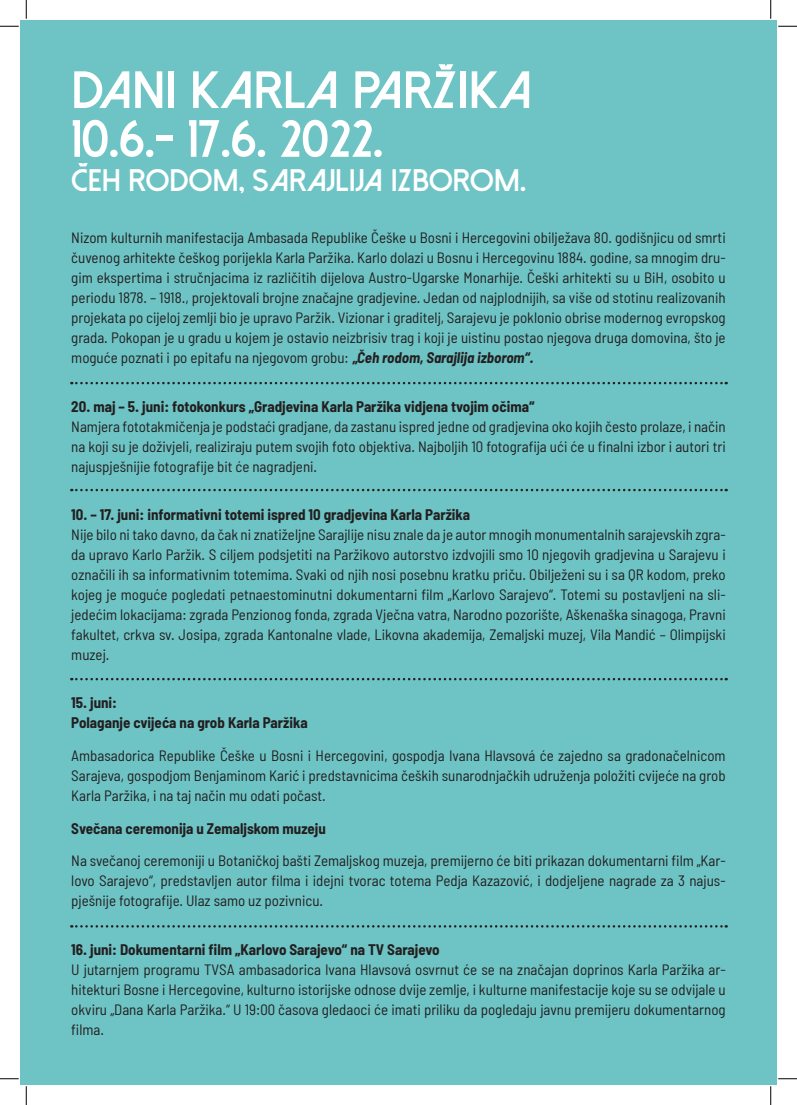
<style>
.page{position:relative;width:797px;height:1105px;background:#fff}
.page>*{position:absolute;margin:0;border:0;box-sizing:border-box;transform-origin:0 0}
.t1{font:800 52.5px/48.8px "Dolce Vita";color:#fff}
.t2{font:800 31.25px "Dolce Vita";color:#fff}
.t3{font:semi-condensed 15px/20px "Barlow";color:#231f20;text-align:justify}
.t4{font:700 semi-condensed 15px/20px "Barlow";color:#231f20}
.s1{font-weight:700;font-style:italic}
</style>
<div class="page">
<div style="left:20px;top:20px;width:757px;height:1065px;background:#6ec4c5"></div>
<svg style="left:438px;top:64px;width:15px;height:6px"></svg>
<svg style="left:78px;top:163px;width:10px;height:3px"></svg>
<svg style="left:71px;top:382px;width:655px;height:2px"></svg>
<svg style="left:71px;top:489px;width:655px;height:2px"></svg>
<svg style="left:71px;top:678px;width:655px;height:2px"></svg>
<svg style="left:71px;top:925px;width:655px;height:3px"></svg>
<svg style="left:0;top:25px;width:19px;height:2px"></svg>
<svg style="left:778px;top:25px;width:19px;height:2px"></svg>
<svg style="left:0;top:1078px;width:19px;height:1px"></svg>
<svg style="left:778px;top:1078px;width:19px;height:1px"></svg>
<svg style="left:25px;top:0;width:2px;height:19px"></svg>
<svg style="left:25px;top:1086px;width:2px;height:19px"></svg>
<svg style="left:770px;top:0;width:1px;height:19px"></svg>
<svg style="left:770px;top:1086px;width:1px;height:19px"></svg>
<h1 class="t1" style="left:71px;top:66px;width:462px">DANI KARLA PARZIKA<br>10.6.- 17.6. 2022.</h1>
<h2 class="t2" style="left:71px;top:164px;width:456px">CEH RODOM, SARAJLIJA IZBOROM.</h2>
<p class="t3" style="left:71px;top:227px;width:656px">Nizom kulturnih manifestacija Ambasada Republike Češke u Bosni i Hercegovini obilježava 80. godišnjicu od smrti čuvenog arhitekte češkog porijekla Karla Paržika. Karlo dolazi u Bosnu i Hercegovinu 1884. godine, sa mnogim dru&shy;gim ekspertima i stručnjacima iz različitih dijelova Austro-Ugarske Monarhije. Češki arhitekti su u BiH, osobito u periodu 1878. – 1918., projektovali brojne značajne gradjevine. Jedan od najplodnijih, sa više od stotinu realizovanih projekata po cijeloj zemlji bio je upravo Paržik. Vizionar i graditelj, Sarajevu je poklonio obrise modernog evropskog grada. Pokopan je u gradu u kojem je ostavio neizbrisiv trag i koji je uistinu postao njegova druga domovina, što je moguće poznati i po epitafu na njegovom grobu: <span class="s1">„Čeh rodom, Sarajlija izborom“.</span></p>
<p class="t4" style="left:71px;top:396px;width:464px">20. maj – 5. juni: fotokonkurs „Gradjevina Karla Paržika vidjena tvojim očima“</p>
<p class="t3" style="left:71px;top:416px;width:656px">Namjera fototakmičenja je podstaći gradjane, da zastanu ispred jedne od gradjevina oko kojih često prolaze, i način na koji su je doživjeli, realiziraju putem svojih foto objektiva. Najboljih 10 fotografija ući će u finalni izbor i autori tri najuspješnijie fotografije bit će nagradjeni.</p>
<p class="t4" style="left:71px;top:504px;width:400px">10. – 17. juni: informativni totemi ispred 10 gradjevina Karla Paržika</p>
<p class="t3" style="left:71px;top:524px;width:656px">Nije bilo ni tako davno, da čak ni znatiželjne Sarajlije nisu znale da je autor mnogih monumentalnih sarajevskih zgra&shy;da upravo Karlo Paržik. S ciljem podsjetiti na Paržikovo autorstvo izdvojili smo 10 njegovih gradjevina u Sarajevu i označili ih sa informativnim totemima. Svaki od njih nosi posebnu kratku priču. Obilježeni su i sa QR kodom, preko kojeg je moguće pogledati petnaestominutni dokumentarni film „Karlovo Sarajevo“. Totemi su postavljeni na sli&shy;jedećim lokacijama: zgrada Penzionog fonda, zgrada Vječna vatra, Narodno pozorište, Aškenaška sinagoga, Pravni fakultet, crkva sv. Josipa, zgrada Kantonalne vlade, Likovna akademija, Zemaljski muzej, Vila Mandić – Olimpijski muzej.</p>
<p class="t4" style="left:71px;top:693px;width:238px">15. juni:<br>Polaganje cvijeća na grob Karla Paržika</p>
<p class="t3" style="left:71px;top:745px;width:656px">Ambasadorica Republike Češke u Bosni i Hercegovini, gospodja Ivana Hlavsová će zajedno sa gradonačelnicom Sarajeva, gospodjom Benjaminom Karić i predstavnicima čeških sunarodnjačkih udruženja položiti cvijeće na grob Karla Paržika, i na taj način mu odati počast.</p>
<p class="t4" style="left:71px;top:818px;width:256px">Svečana ceremonija u Zemaljskom muzeju</p>
<p class="t3" style="left:71px;top:850px;width:656px">Na svečanoj ceremoniji u Botaničkoj bašti Zemaljskog muzeja, premijerno će biti prikazan dokumentarni film „Kar&shy;lovo Sarajevo“, predstavljen autor filma i idejni tvorac totema Pedja Kazazović, i dodjeljene nagrade za 3 najus&shy;pješnije fotografije. Ulaz samo uz pozivnicu.</p>
<p class="t4" style="left:71px;top:939px;width:370px">16. juni: Dokumentarni film „Karlovo Sarajevo“ na TV Sarajevo</p>
<p class="t3" style="left:71px;top:959px;width:656px">U jutarnjem programu TVSA ambasadorica Ivana Hlavsová osvrnut će se na značajan doprinos Karla Paržika ar&shy;hitekturi Bosne i Hercegovine, kulturno istorijske odnose dvije zemlje, i kulturne manifestacije koje su se odvijale u okviru „Dana Karla Paržika.“ U 19:00 časova gledaoci će imati priliku da pogledaju javnu premijeru dokumentarnog filma.</p>
</div>
